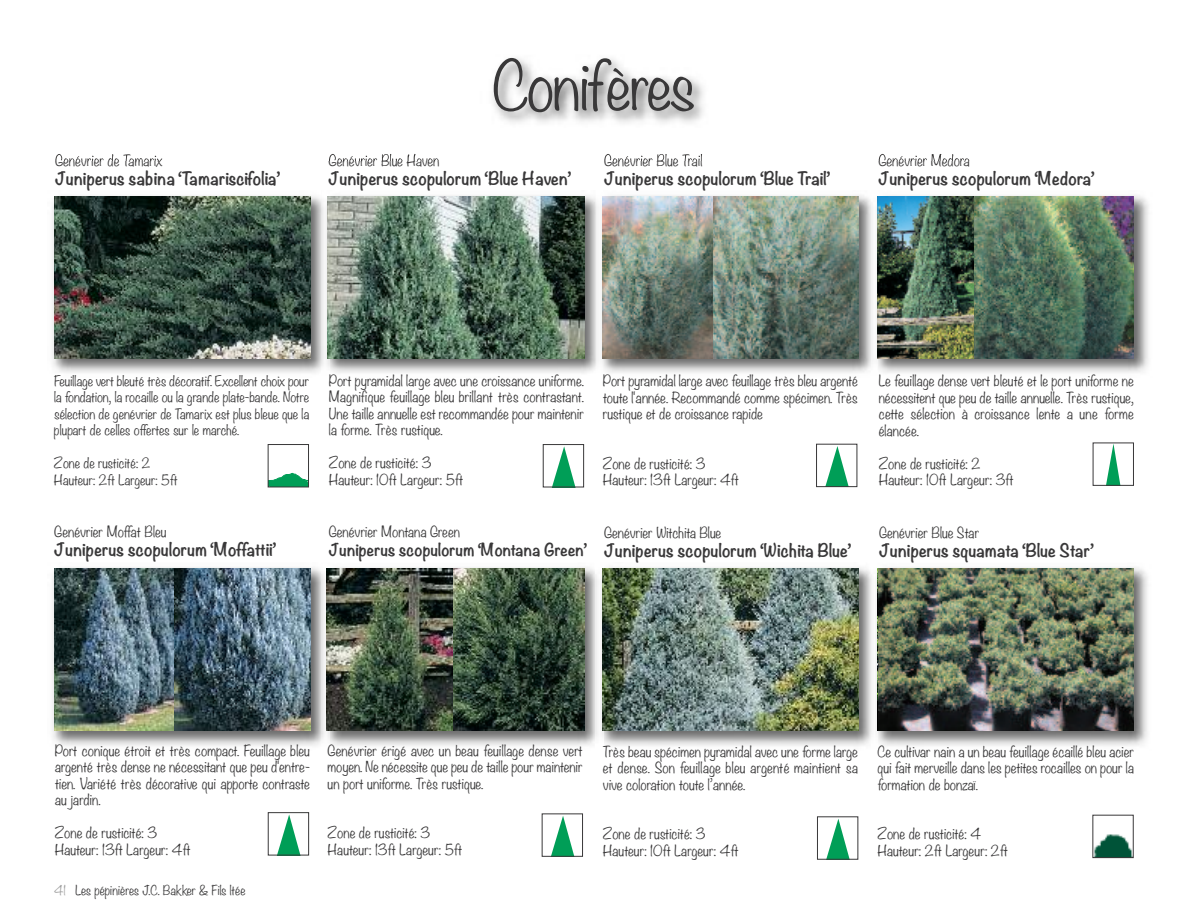
<style>
.page{position:relative;width:1188px;height:918px;background:#fff}
.page>*{position:absolute;margin:0;border:0;box-sizing:border-box;transform-origin:0 0}
.t1{font:300 60px "Noteworthy";letter-spacing:-.025em;color:#393839}
.t2{font:700 16.5px "Noteworthy";color:#393839}
.t3{font:700 15.75px "Noteworthy";color:#393839}
.t4{font:300 13.5px/16.5px "Noteworthy";color:#393839;text-align:justify}
.t5{font:300 12.75px/16.5px "Noteworthy";color:#393839;text-align:justify}
.t6{font:300 12px "Noteworthy";color:#393839}
.s1{color:#9c9c9c}
</style>
<div class="page">
<img style="left:52px;top:195px;width:1097px;height:178px">
<img style="left:330px;top:567px;width:818px;height:179px">
<img style="left:52px;top:567px;width:278px;height:179px">
<img style="left:602px;top:197px;width:257px;height:162px">
<img style="left:453px;top:569px;width:131px;height:162px">
<img style="left:173px;top:569px;width:137px;height:162px">
<img style="left:54px;top:197px;width:256px;height:162px">
<img style="left:877px;top:569px;width:257px;height:162px">
<svg style="left:270px;top:473px;width:37px;height:12px"></svg>
<div style="left:268px;top:444px;width:41px;height:43px;border:1px solid #393839"></div>
<img style="left:1094px;top:834px;width:38px;height:22px">
<div style="left:1092px;top:815px;width:42px;height:43px;border:1px solid #393839"></div>
<img style="left:328px;top:197px;width:256px;height:162px">
<svg style="left:552px;top:446px;width:23px;height:39px"></svg>
<div style="left:543px;top:444px;width:41px;height:43px;border:1px solid #393839"></div>
<img style="left:54px;top:569px;width:119px;height:162px">
<svg style="left:277px;top:814px;width:23px;height:39px"></svg>
<div style="left:268px;top:812px;width:41px;height:43px;border:1px solid #393839"></div>
<img style="left:326px;top:569px;width:127px;height:162px">
<svg style="left:551px;top:816px;width:23px;height:39px"></svg>
<div style="left:542px;top:813px;width:41px;height:44px;border:1px solid #393839"></div>
<svg style="left:826px;top:446px;width:23px;height:39px"></svg>
<div style="left:816px;top:444px;width:41px;height:43px;border:1px solid #393839"></div>
<img style="left:877px;top:197px;width:257px;height:162px">
<svg style="left:1106px;top:445px;width:15px;height:39px"></svg>
<div style="left:1093px;top:443px;width:41px;height:43px;border:1px solid #393839"></div>
<img style="left:602px;top:569px;width:257px;height:162px">
<svg style="left:826px;top:819px;width:24px;height:39px"></svg>
<div style="left:817px;top:816px;width:41px;height:44px;border:1px solid #393839"></div>
<img style="left:86px;top:58px;width:884px;height:103px">
<img style="left:55px;top:154px;width:31px;height:7px">
<img style="left:329px;top:154px;width:31px;height:7px">
<img style="left:604px;top:154px;width:31px;height:7px">
<img style="left:879px;top:154px;width:31px;height:7px">
<p class="t4" style="left:55px;top:151px;width:109px">Genévrier de Tamarix</p>
<p class="t2" style="left:55px;top:164px;width:226px">Juniperus sabina ‘Tamariscifolia’</p>
<h1 class="t1" style="left:492px;top:33px;width:205px">Conifères</h1>
<p class="t4" style="left:329px;top:151px;width:112px">Genévrier Blue Haven</p>
<p class="t2" style="left:329px;top:164px;width:244px">Juniperus scopulorum ‘Blue Haven’</p>
<p class="t4" style="left:604px;top:151px;width:100px">Genévrier Blue Trail</p>
<p class="t2" style="left:604px;top:164px;width:228px">Juniperus scopulorum ‘Blue Trail’</p>
<p class="t4" style="left:878px;top:151px;width:93px">Genévrier Medora</p>
<p class="t2" style="left:878px;top:164px;width:218px">Juniperus scopulorum ‘Medora’</p>
<p class="t5" style="left:54px;top:371px;width:257px">Feuillage vert bleuté très décoratif. Excellent choix pour la fondation, la rocaille ou la grande plate-bande. Notre sélection de genévrier de Tamarix est plus bleue que la plupart de celles offertes sur le marché.</p>
<p class="t5" style="left:54px;top:454px;width:125px">Zone de rusticité: 2<br>Hauteur: 2ft Largeur: 5ft</p>
<p class="t4" style="left:54px;top:522px;width:114px">Genévrier Moffat Bleu</p>
<p class="t2" style="left:54px;top:535px;width:223px">Juniperus scopulorum ‘Moffattii’</p>
<p class="t4" style="left:329px;top:371px;width:257px">Port pyramidal large avec une croissance uniforme.<br>Magnifique feuillage bleu brillant très contrastant.<br>Une taille annuelle est recommandée pour maintenir la forme. Très rustique.</p>
<p class="t4" style="left:329px;top:454px;width:136px">Zone de rusticité: 3<br>Hauteur: 10ft Largeur: 5ft</p>
<p class="t4" style="left:329px;top:522px;width:133px">Genévrier Montana Green</p>
<p class="t3" style="left:329px;top:536px;width:260px">Juniperus scopulorum ‘Montana Green’</p>
<p class="t4" style="left:603px;top:371px;width:257px">Port pyramidal large avec feuillage très bleu argenté toute l'année. Recommandé comme spécimen. Très rustique et de croissance rapide</p>
<p class="t4" style="left:603px;top:454px;width:138px">Zone de rusticité: 3<br>Hauteur: 13ft Largeur: 4ft</p>
<p class="t4" style="left:604px;top:523px;width:119px">Genévrier Witchita Blue</p>
<p class="t2" style="left:604px;top:536px;width:249px">Juniperus scopulorum ‘Wichita Blue’</p>
<p class="t4" style="left:879px;top:371px;width:257px">Le feuillage dense vert bleuté et le port uniforme ne nécessitent que peu de taille annuelle. Très rustique, cette sélection à croissance lente a une forme élancée.</p>
<p class="t4" style="left:879px;top:454px;width:136px">Zone de rusticité: 2<br>Hauteur: 10ft Largeur: 3ft</p>
<p class="t4" style="left:879px;top:523px;width:102px">Genévrier Blue Star</p>
<p class="t2" style="left:879px;top:536px;width:216px">Juniperus squamata ‘Blue Star’</p>
<p class="t4" style="left:55px;top:741px;width:257px">Port conique étroit et très compact. Feuillage bleu argenté très dense ne nécessitant que peu d'entre&shy;tien. Variété très décorative qui apporte contraste au jardin.</p>
<p class="t4" style="left:55px;top:824px;width:138px">Zone de rusticité: 3<br>Hauteur: 13ft Largeur: 4ft</p>
<p class="t6" style="left:54px;top:879px;width:193px"><span class="s1">41</span> Les pépinières J.C. Bakker &amp; Fils ltée</p>
<p class="t4" style="left:328px;top:741px;width:257px">Genévrier érigé avec un beau feuillage dense vert moyen. Ne nécessite que peu de taille pour maintenir un port uniforme. Très rustique.</p>
<p class="t4" style="left:328px;top:824px;width:136px">Zone de rusticité: 3<br>Hauteur: 13ft Largeur: 5ft</p>
<p class="t4" style="left:603px;top:742px;width:257px">Très beau spécimen pyramidal avec une forme large et dense. Son feuillage bleu argenté maintient sa vive coloration toute l’année.</p>
<p class="t4" style="left:603px;top:825px;width:137px">Zone de rusticité: 3<br>Hauteur: 10ft Largeur: 4ft</p>
<p class="t4" style="left:878px;top:742px;width:258px">Ce cultivar nain a un beau feuillage écaillé bleu acier qui fait merveille dans les petites rocailles on pour la formation de bonzaï.</p>
<p class="t4" style="left:878px;top:825px;width:132px">Zone de rusticité: 4<br>Hauteur: 2ft Largeur: 2ft</p>
</div>
